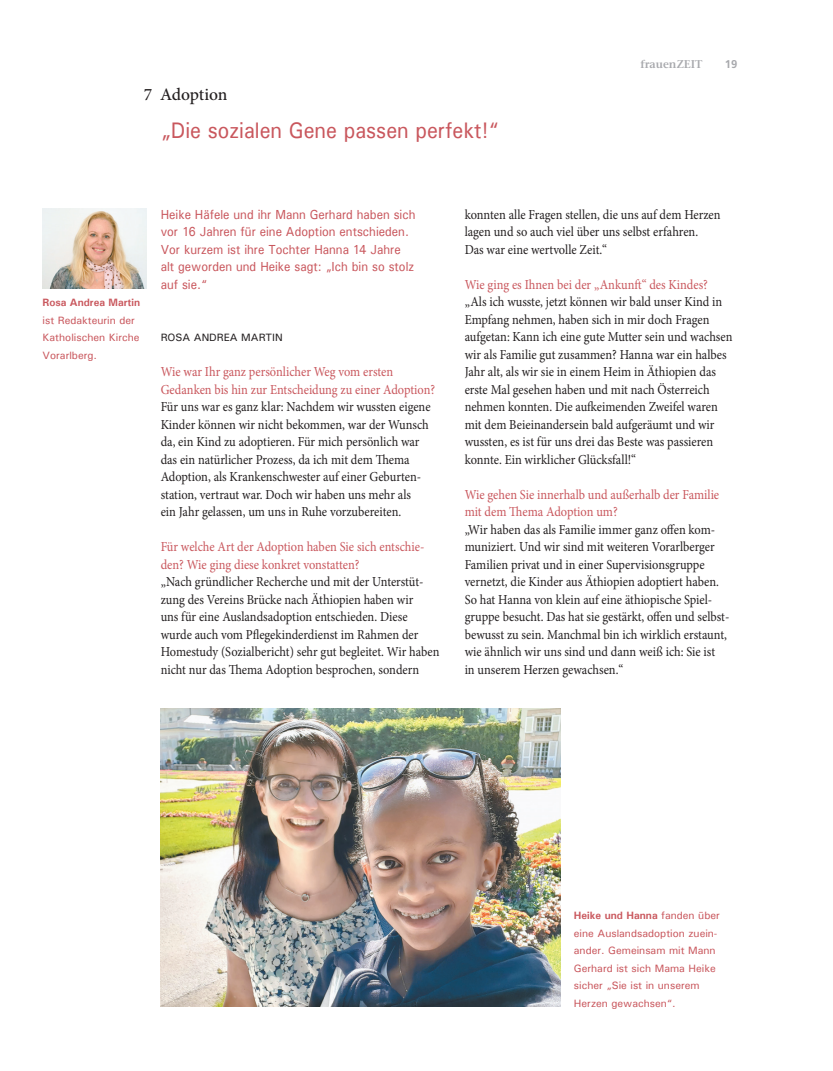
<style>
.page{position:relative;width:833px;height:1071px;background:#fff}
.page>*{position:absolute;margin:0;border:0;box-sizing:border-box;transform-origin:0 0}
.t1{font:500 22.5px "Univers";color:#c9575d;scale:.9 1}
.t2{font:500 17.5px "Minion Pro";letter-spacing:-.01em;color:#231f20}
.t3{font:13.75px/17.5px "Minion Pro";color:#231f20;scale:.9 1}
.t4{font:13.75px/17.5px "Minion Pro";color:#c9575d;scale:.9 1}
.t5{font:500 13.12px/17.5px "Univers";color:#c9575d;scale:.9 1}
.t6{font:600 11.25px "Stone Serif Std";color:#a8a9ad}
.t7{font:700 11.25px "Frutiger LT Std";color:#a8a9ad}
.t8{font:500 10.62px/17.5px "Univers";color:#c9575d}
.t9{font:500 10.62px "Univers";color:#231f20}
.t10{font:700 10.62px "Univers";color:#c9575d}
.s1{font-weight:700}
</style>
<div class="page">
<img style="left:43px;top:208px;width:103px;height:80px">
<img style="left:161px;top:708px;width:399px;height:298px">
<p class="t2" style="left:144px;top:83px;width:85px">7 Adoption</p>
<h1 class="t1" style="left:161px;top:116px;width:377px">„Die sozialen Gene passen perfekt!“</h1>
<p class="t6" style="left:640px;top:57px;width:64px">frauenZEIT</p>
<p class="t7" style="left:724px;top:57px;width:14px">19</p>
<p class="t10" style="left:43px;top:295px;width:99px">Rosa Andrea Martin</p>
<p class="t8" style="left:43px;top:311px;width:99px">ist Redakteurin der<br>Katholischen Kirche<br>Vorarlberg.</p>
<p class="t5" style="left:161px;top:205px;width:285px">Heike Häfele und ihr Mann Gerhard haben sich vor 16 Jahren für eine Adoption entschieden.<br>Vor kurzem ist ihre Tochter Hanna 14 Jahre alt geworden und Heike sagt: „Ich bin so stolz auf sie.“</p>
<p class="t9" style="left:161px;top:330px;width:124px">ROSA ANDREA MARTIN</p>
<p class="t4" style="left:161px;top:363px;width:306px">Wie war Ihr ganz persönlicher Weg vom ersten<br>Gedanken bis hin zur Entscheidung zu einer Adoption?</p>
<p class="t3" style="left:161px;top:398px;width:301px">Für uns war es ganz klar: Nachdem wir wussten eigene Kinder können wir nicht bekommen, war der Wunsch da, ein Kind zu adoptieren. Für mich persönlich war das ein natürlicher Prozess, da ich mit dem Thema Adoption, als Krankenschwester auf einer Geburten&shy;station, vertraut war. Doch wir haben uns mehr als<br>ein Jahr gelassen, um uns in Ruhe vorzubereiten.</p>
<p class="t4" style="left:161px;top:538px;width:294px">Für welche Art der Adoption haben Sie sich entschie&shy;den? Wie ging diese konkret vonstatten?</p>
<p class="t3" style="left:161px;top:573px;width:311px">„Nach gründlicher Recherche und mit der Unterstüt&shy;zung des Vereins Brücke nach Äthiopien haben wir<br>uns für eine Auslandsadoption entschieden. Diese wurde auch vom Pflegekinderdienst im Rahmen der Homestudy (Sozialbericht) sehr gut begleitet. Wir haben nicht nur das Thema Adoption besprochen, sondern</p>
<p class="t3" style="left:464px;top:205px;width:286px">konnten alle Fragen stellen, die uns auf dem Herzen lagen und so auch viel über uns selbst erfahren.<br>Das war eine wertvolle Zeit.“</p>
<p class="t4" style="left:464px;top:275px;width:272px">Wie ging es Ihnen bei der „Ankunft“ des Kindes?</p>
<p class="t3" style="left:464px;top:293px;width:299px">„Als ich wusste, jetzt können wir bald unser Kind in Empfang nehmen, haben sich in mir doch Fragen aufgetan: Kann ich eine gute Mutter sein und wachsen wir als Familie gut zusammen? Hanna war ein halbes Jahr alt, als wir sie in einem Heim in Äthiopien das erste Mal gesehen haben und mit nach Österreich nehmen konnten. Die aufkeimenden Zweifel waren mit dem Beieinandersein bald aufgeräumt und wir wussten, es ist für uns drei das Beste was passieren konnte. Ein wirklicher Glücksfall!“</p>
<p class="t4" style="left:464px;top:485px;width:284px">Wie gehen Sie innerhalb und außerhalb der Familie mit dem Thema Adoption um?</p>
<p class="t3" style="left:464px;top:520px;width:296px">„Wir haben das als Familie immer ganz offen kom&shy;muniziert. Und wir sind mit weiteren Vorarlberger Familien privat und in einer Supervisionsgruppe vernetzt, die Kinder aus Äthiopien adoptiert haben.<br>So hat Hanna von klein auf eine äthiopische Spiel&shy;gruppe besucht. Das hat sie gestärkt, offen und selbst&shy;bewusst zu sein. Manchmal bin ich wirklich erstaunt, wie ähnlich wir uns sind und dann weiß ich: Sie ist<br>in unserem Herzen gewachsen.“</p>
<p class="t8" style="left:574px;top:906px;width:147px"><span class="s1">Heike und Hanna</span> fanden über eine Auslandsadoption zuein&shy;ander. Gemeinsam mit Mann<br>Gerhard ist sich Mama Heike sicher „Sie ist in unserem<br>Herzen gewachsen“.</p>
</div>
